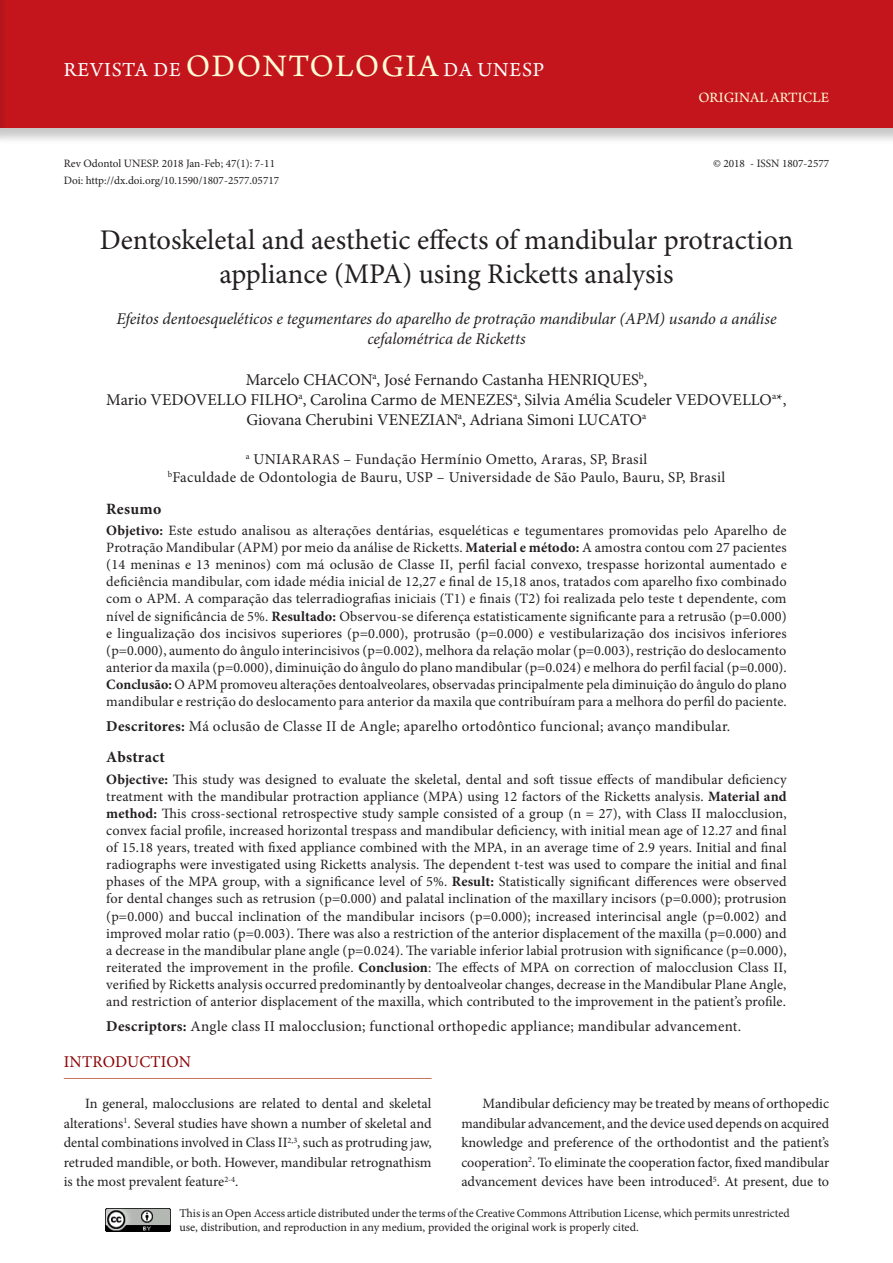
<style>
.page{position:relative;width:893px;height:1263px;background:#fff}
.page>*{position:absolute;margin:0;border:0;box-sizing:border-box;transform-origin:0 0}
.ArticleTitle{font:28.5px/34.2px "Minion Pro";color:#231f20;text-align:center}
.t1{font:21px "Arno Pro";letter-spacing:.04em;color:#fff}
.Authors{font:16.5px/19.8px "Minion Pro";color:#231f20;text-align:center}
.ArticleTitle-Trans1{font:italic 16.5px/19.8px "Minion Pro";letter-spacing:-.005em;color:#231f20;text-align:center}
.t2{font:16.5px "Minion Pro";letter-spacing:.01em;color:#8b0205}
.AbstractTitle-Trans1{font:700 15.75px "Minion Pro";letter-spacing:.02em;color:#231f20}
.AbstractTitle{font:700 15.75px "Minion Pro";letter-spacing:.02em;color:#231f20}
.Affiliations{font:15px "Minion Pro";letter-spacing:.02em;color:#231f20}
.Keywords-Trans1{font:15px "Minion Pro";letter-spacing:.02em;color:#231f20}
.Keywords{font:15px "Minion Pro";letter-spacing:.02em;color:#231f20}
.t3{font:15px "Arno Pro";color:#fffcd5}
.Abstract-Trans1{font:14.25px/17.1px "Minion Pro";letter-spacing:.005em;color:#231f20;text-align:justify}
.Abstract{font:14.25px/17.1px "Minion Pro";letter-spacing:.01em;color:#231f20;text-align:justify}
.Paragraph{font:14.25px/19.5px "Minion Pro";color:#231f20;text-align:justify}
.LicenseParaAlt{font:12px/14.4px "Minion Pro";color:#231f20}
.t4{font:11.25px "Minion Pro";color:#231f20}
.s1{font-size:33px;color:#fffcd5}
.s2{font-weight:700}
</style>
<div class="page">
<div style="left:0;top:0;width:893px;height:144px;background:#231f20;opacity:.25"></div>
<div style="left:0;top:0;width:893px;height:128px;background:#c4151c"></div>
<div style="left:0;top:0;width:8px;height:144px;background:#231f20;opacity:.25"></div>
<hr style="left:0;top:0;width:1px;height:128px;background:#c4151c">
<img style="left:105px;top:1208px;width:66px;height:23px">
<hr style="left:64px;top:1078px;width:368px;height:1px;background:#c27760">
<h2 class="t1" style="left:64px;top:58px;width:482px">REVISTA DE <span class="s1">ODONTOLOGIA</span> DA UNESP</h2>
<p class="t3" style="left:698px;top:89px;width:132px">ORIGINAL ARTICLE</p>
<p class="t4" style="left:64px;top:156px;width:213px">Rev Odontol UNESP. 2018 Jan-Feb; 47(1): 7-11</p>
<p class="t4" style="left:713px;top:156px;width:118px">© 2018 - ISSN 1807-2577</p>
<p class="t4" style="left:64px;top:173px;width:217px">Doi: http://dx.doi.org/10.1590/1807-2577.05717</p>
<p class="ArticleTitle" style="left:100px;top:223px;width:695px">Dentoskeletal and aesthetic effects of mandibular protraction appliance (MPA) using Ricketts analysis</p>
<p class="ArticleTitle-Trans1" style="left:116px;top:309px;width:662px">Efeitos dentoesqueléticos e tegumentares do aparelho de protração mandibular (APM) usando a análise cefalométrica de Ricketts</p>
<p class="Authors" style="left:106px;top:370px;width:682px">Marcelo CHACON<sup>a</sup>, José Fernando Castanha HENRIQUES<sup>b</sup>,<br>Mario VEDOVELLO FILHO<sup>a</sup>, Carolina Carmo de MENEZES<sup>a</sup>, Silvia Amélia Scudeler VEDOVELLO<sup>a</sup>*,<br>Giovana Cherubini VENEZIAN<sup>a</sup>, Adriana Simoni LUCATO<sup>a</sup></p>
<p class="Affiliations" style="left:246px;top:449px;width:403px"><sup>a</sup> UNIARARAS – Fundação Hermínio Ometto, Araras, SP, Brasil</p>
<p class="Affiliations" style="left:168px;top:467px;width:559px"><sup>b</sup>Faculdade de Odontologia de Bauru, USP – Universidade de São Paulo, Bauru, SP, Brasil</p>
<p class="AbstractTitle" style="left:106px;top:497px;width:56px">Resumo</p>
<p class="Abstract" style="left:106px;top:522px;width:682px"><span class="s2">Objetivo:</span> Este estudo analisou as alterações dentárias, esqueléticas e tegumentares promovidas pelo Aparelho de Protração Mandibular (APM) por meio da análise de Ricketts. <span class="s2">Material e método:</span> A amostra contou com 27 pacientes (14 meninas e 13 meninos) com má oclusão de Classe II, perfil facial convexo, trespasse horizontal aumentado e deficiência mandibular, com idade média inicial de 12,27 e final de 15,18 anos, tratados com aparelho fixo combinado com o APM. A comparação das telerradiografias iniciais (T1) e finais (T2) foi realizada pelo teste t dependente, com nível de significância de 5%. <span class="s2">Resultado:</span> Observou-se diferença estatisticamente significante para a retrusão (p=0.000) e lingualização dos incisivos superiores (p=0.000), protrusão (p=0.000) e vestibularização dos incisivos inferiores (p=0.000), aumento do ângulo interincisivos (p=0.002), melhora da relação molar (p=0.003), restrição do deslocamento anterior da maxila (p=0.000), diminuição do ângulo do plano mandibular (p=0.024) e melhora do perfil facial (p=0.000).<br><span class="s2">Conclusão:</span> O APM promoveu alterações dentoalveolares, observadas principalmente pela diminuição do ângulo do plano mandibular e restrição do deslocamento para anterior da maxila que contribuíram para a melhora do perfil do paciente.</p>
<p class="Keywords" style="left:106px;top:716px;width:626px"><span class="s2">Descritores:</span> Má oclusão de Classe II de Angle; aparelho ortodôntico funcional; avanço mandibular.</p>
<p class="AbstractTitle-Trans1" style="left:106px;top:746px;width:60px">Abstract</p>
<p class="Abstract-Trans1" style="left:106px;top:770px;width:682px"><span class="s2">Objective:</span> This study was designed to evaluate the skeletal, dental and soft tissue effects of mandibular deficiency treatment with the mandibular protraction appliance (MPA) using 12 factors of the Ricketts analysis. <span class="s2">Material and method:</span> This cross-sectional retrospective study sample consisted of a group (n = 27), with Class II malocclusion, convex facial profile, increased horizontal trespass and mandibular deficiency, with initial mean age of 12.27 and final of 15.18 years, treated with fixed appliance combined with the MPA, in an average time of 2.9 years. Initial and final radiographs were investigated using Ricketts analysis. The dependent t-test was used to compare the initial and final phases of the MPA group, with a significance level of 5%. <span class="s2">Result:</span> Statistically significant differences were observed for dental changes such as retrusion (p=0.000) and palatal inclination of the maxillary incisors (p=0.000); protrusion (p=0.000) and buccal inclination of the mandibular incisors (p=0.000); increased interincisal angle (p=0.002) and improved molar ratio (p=0.003). There was also a restriction of the anterior displacement of the maxilla (p=0.000) and a decrease in the mandibular plane angle (p=0.024). The variable inferior labial protrusion with significance (p=0.000), reiterated the improvement in the profile. <span class="s2">Conclusion</span>: The effects of MPA on correction of malocclusion Class II, verified by Ricketts analysis occurred predominantly by dentoalveolar changes, decrease in the Mandibular Plane Angle, and restriction of anterior displacement of the maxilla, which contributed to the improvement in the patient’s profile.</p>
<p class="Keywords-Trans1" style="left:106px;top:1016px;width:636px"><span class="s2">Descriptors:</span> Angle class II malocclusion; functional orthopedic appliance; mandibular advancement.</p>
<p class="t2" style="left:64px;top:1051px;width:129px">INTRODUCTION</p>
<p class="Paragraph" style="left:64px;top:1094px;width:369px;text-indent:21px">In general, malocclusions are related to dental and skeletal alterations<sup>1</sup>. Several studies have shown a number of skeletal and dental combinations involved in Class II<sup>2,3</sup>, such as protruding jaw, retruded mandible, or both. However, mandibular retrognathism is the most prevalent feature<sup>2-4</sup>.</p>
<p class="Paragraph" style="left:461px;top:1094px;width:369px;text-indent:21px">Mandibular deficiency may be treated by means of orthopedic mandibular advancement, and the device used depends on acquired knowledge and preference of the orthodontist and the patient’s cooperation<sup>2</sup>. To eliminate the cooperation factor, fixed mandibular advancement devices have been introduced<sup>5</sup>. At present, due to</p>
<p class="LicenseParaAlt" style="left:179px;top:1206px;width:612px">This is an Open Access article distributed under the terms of the Creative Commons Attribution License, which permits unrestricted use, distribution, and reproduction in any medium, provided the original work is properly cited.</p>
</div>
